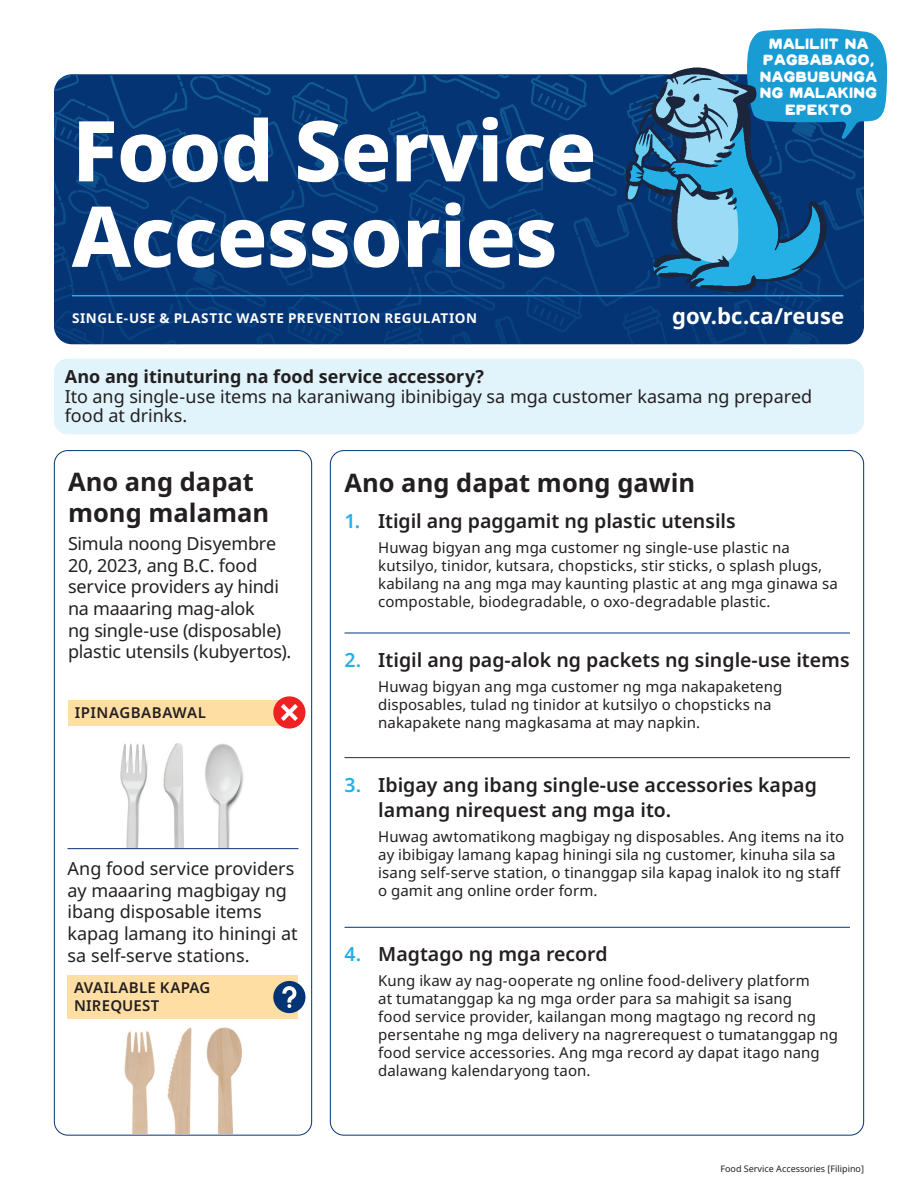
<style>
.page{position:relative;width:918px;height:1188px;background:#fff}
.page>*{position:absolute;margin:0;border:0;box-sizing:border-box;transform-origin:0 0}
.t1{font:800 84px/85.5px "Noto Sans";letter-spacing:-.01em;color:#fff}
.t2{font:700 25.5px/30.6px "Noto Sans";color:#231f20}
.t3{font:700 22.05px "Noto Sans";color:#fff}
.t4{font:600 19.5px/25.2px "Noto Sans";color:#231f20}
.t5{font:18px/21.6px "Noto Sans";letter-spacing:-.005em;color:#231f20}
.t6{font:700 18px "Noto Sans";letter-spacing:-.005em;color:#231f20}
.t7{font:15px/18px "Noto Sans";letter-spacing:.005em;color:#231f20}
.t8{font:15px/16.5px "COWBOY Regular";color:#fff;text-align:center}
.t9{font:600 15px/18px "Noto Sans";letter-spacing:.015em;color:#231f20}
.t10{font:700 13.5px "Noto Sans";letter-spacing:.04em;color:#fff}
.t11{font:9px "Noto Sans";color:#231f20}
.s1{color:#26b0e5}
</style>
<div class="page">
<svg style="left:54px;top:74px;width:810px;height:270px;background:#063777"></svg>
<div style="left:54px;top:450px;width:258px;height:686px;border:1px solid #053474;border-radius:14px"></div>
<hr style="left:345px;top:633px;width:505px;height:1px;background:#053474">
<hr style="left:345px;top:757px;width:505px;height:1px;background:#053474">
<hr style="left:345px;top:927px;width:505px;height:1px;background:#053474">
<div style="left:68px;top:701px;width:231px;height:25px;background:#ffdea4"></div>
<div style="left:68px;top:976px;width:230px;height:43px;background:#ffdea4"></div>
<hr style="left:67px;top:848px;width:232px;height:1px;background:#053474">
<svg style="left:272px;top:696px;width:34px;height:33px"></svg>
<div style="left:54px;top:359px;width:810px;height:75px;background:#e1f4fc;border-radius:14px"></div>
<hr style="left:72px;top:295px;width:771px;height:1px;background:#25b0e5">
<svg style="left:625px;top:28px;width:262px;height:264px;background:#4588b2"></svg>
<img style="left:124px;top:1027px;width:118px;height:107px">
<svg style="left:273px;top:981px;width:32px;height:32px"></svg>
<img style="left:120px;top:743px;width:124px;height:105px">
<h1 class="t1" style="left:72px;top:109px;width:526px">Food Service<br>Accessories</h1>
<p class="t10" style="left:72px;top:309px;width:407px">SINGLE-USE &amp; PLASTIC WASTE PREVENTION REGULATION</p>
<p class="t8" style="left:760px;top:34px;width:119px">MALILIIT NA<br>PAGBABAGO,<br>NAGBUBUNGA<br>NG MALAKING<br>EPEKTO</p>
<h3 class="t3" style="left:672px;top:300px;width:174px">gov.bc.ca/reuse</h3>
<p class="t6" style="left:65px;top:364px;width:421px">Ano ang itinuturing na food service accessory?</p>
<p class="t5" style="left:65px;top:387px;width:749px;line-height:19.5px">Ito ang single-use items na karaniwang ibinibigay sa mga customer kasama ng prepared food at drinks.</p>
<h2 class="t2" style="left:68px;top:467px;width:203px">Ano ang dapat mong malaman</h2>
<p class="t5" style="left:68px;top:533px;width:225px">Simula noong Disyembre<br>20, 2023, ang B.C. food service providers ay hindi na maaaring mag-alok<br>ng single-use (disposable) plastic utensils (kubyertos).</p>
<p class="t9" style="left:75px;top:704px;width:133px">IPINAGBABAWAL</p>
<p class="t5" style="left:68px;top:858px;width:232px">Ang food service providers ay maaaring magbigay ng ibang disposable items kapag lamang ito hiningi at sa self-serve stations.</p>
<p class="t9" style="left:74px;top:979px;width:138px">AVAILABLE KAPAG<br>NIREQUEST</p>
<h2 class="t2" style="left:345px;top:468px;width:352px">Ano ang dapat mong gawin</h2>
<h3 class="t4" style="left:345px;top:509px;width:393px"><span class="s1">1.</span> Itigil ang paggamit ng plastic utensils</h3>
<p class="t7" style="left:378px;top:539px;width:461px">Huwag bigyan ang mga customer ng single-use plastic na kutsilyo, tinidor, kutsara, chopsticks, stir sticks, o splash plugs, kabilang na ang mga may kaunting plastic at ang mga ginawa sa compostable, biodegradable, o oxo-degradable plastic.</p>
<h3 class="t4" style="left:345px;top:648px;width:507px"><span class="s1">2.</span> Itigil ang pag-alok ng packets ng single-use items</h3>
<p class="t7" style="left:378px;top:678px;width:406px">Huwag bigyan ang mga customer ng mga nakapaketeng disposables, tulad ng tinidor at kutsilyo o chopsticks na nakapakete nang magkasama at may napkin.</p>
<h3 class="t4" style="left:378px;top:773px;width:440px;text-indent:-34px"><span class="s1">3.</span> Ibigay ang ibang single-use accessories kapag lamang nirequest ang mga ito.</h3>
<p class="t7" style="left:378px;top:828px;width:467px">Huwag awtomatikong magbigay ng disposables. Ang items na ito ay ibibigay lamang kapag hiningi sila ng customer, kinuha sila sa isang self-serve station, o tinanggap sila kapag inalok ito ng staff o gamit ang online order form.</p>
<h3 class="t4" style="left:345px;top:942px;width:265px"><span class="s1">4.</span> Magtago ng mga record</h3>
<p class="t7" style="left:378px;top:972px;width:461px">Kung ikaw ay nag-ooperate ng online food-delivery platform<br>at tumatanggap ka ng mga order para sa mahigit sa isang<br>food service provider, kailangan mong magtago ng record ng persentahe ng mga delivery na nagrerequest o tumatanggap ng food service accessories. Ang mga record ay dapat itago nang dalawang kalendaryong taon.</p>
<p class="t11" style="left:720px;top:1162px;width:145px">Food Service Accessories [Filipino]</p>
</div>
